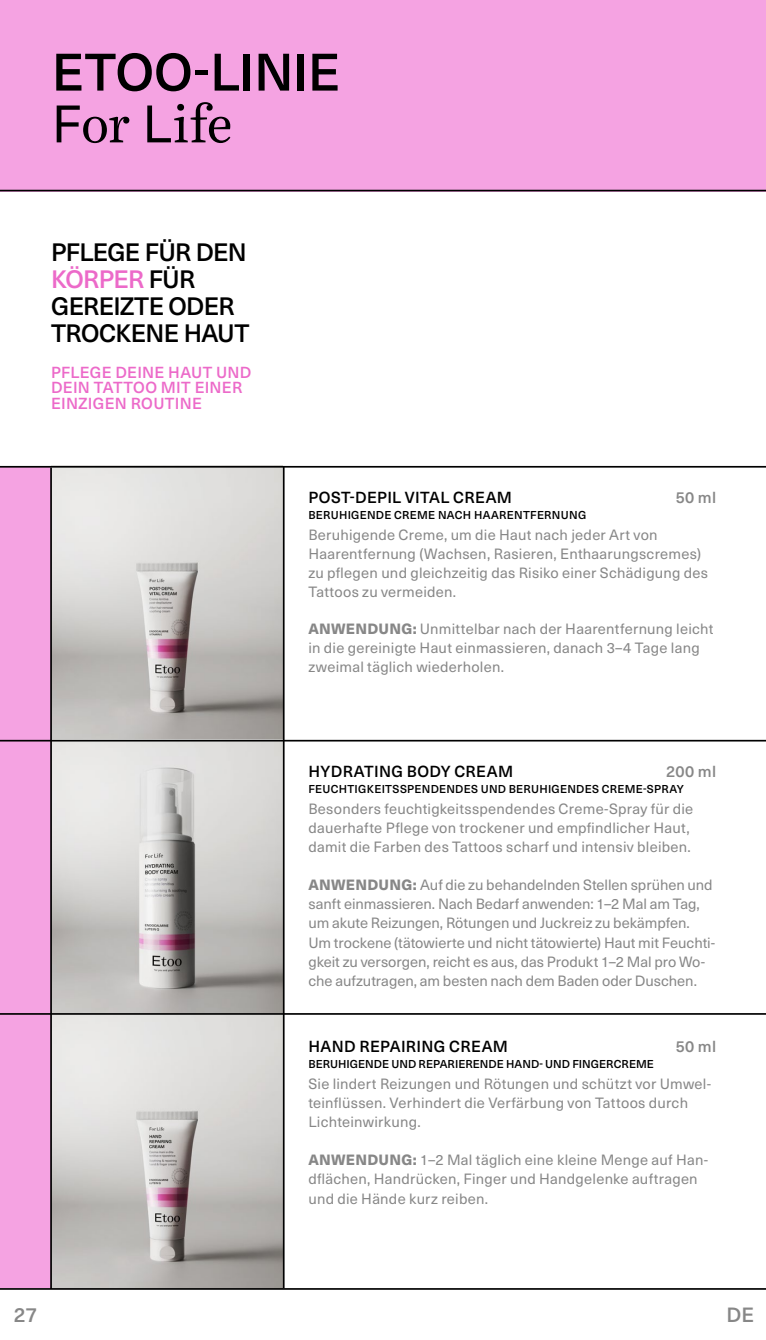
<style>
.page{position:relative;width:766px;height:1340px;background:#fff}
.page>*{position:absolute;margin:0;border:0;box-sizing:border-box;transform-origin:0 0}
.t1{font:500 51.75px "Neue Haas Unica Pro";letter-spacing:-.01em;color:#000}
.t2{font:51.75px "Harriet Text";color:#000}
.t3{font:500 24.75px/27px "Neue Haas Unica Pro";letter-spacing:-.03em;color:#000}
.t4{font:500 20.25px "Neue Haas Unica Pro";color:#878787}
.t5{font:500 15.75px "Neue Haas Unica Pro";letter-spacing:.02em;color:#000}
.t6{font:500 15.75px/15.8px "Neue Haas Unica Pro";letter-spacing:.015em;color:#ec6ac9}
.t7{font:500 15.75px "Neue Haas Unica Pro";letter-spacing:.015em;color:#878787}
.t8{font:14.62px/19.1px "Neue Haas Unica Pro";letter-spacing:.015em;color:#878787}
.t9{font:14.62px/18.9px "Neue Haas Unica Pro";letter-spacing:-.005em;color:#878787}
.t10{font:500 11.25px "Neue Haas Unica Pro";letter-spacing:.02em;color:#000}
.t11{font:500 11.25px "Neue Haas Unica Pro";color:#000}
.s1{font-family:"Neue Haas Unica Pro"}
.s2{color:#ec6ac9}
.s3{font-family:"Neue Haas Unica";font-weight:800}
</style>
<div class="page">
<div style="left:0;top:0;width:765px;height:191px;background:#f5a3e2"></div>
<img style="left:51px;top:465px;width:232px;height:274px">
<svg style="left:52px;top:741px;width:231px;height:272px"></svg>
<svg style="left:52px;top:1014px;width:231px;height:274px"></svg>
<div style="left:0;top:467px;width:50px;height:820px;background:#f5a3e2"></div>
<hr style="left:0;top:1288px;width:765px;height:1px;background:#000">
<hr style="left:283px;top:467px;width:1px;height:821px;background:#000">
<hr style="left:50px;top:467px;width:2px;height:821px;background:#000">
<hr style="left:0;top:1013px;width:765px;height:1px;background:#000">
<hr style="left:0;top:739px;width:765px;height:2px;background:#000">
<hr style="left:0;top:190px;width:765px;height:1px;background:#000">
<hr style="left:0;top:466px;width:765px;height:1px;background:#000">
<h1 class="t1" style="left:52px;top:41px;width:290px">ETOO-LINIE</h1>
<h1 class="t2" style="left:52px;top:88px;width:182px"><span class="s1">F</span>or <span class="s1">L</span>ife</h1>
<h2 class="t3" style="left:51px;top:239px;width:200px">PFLEGE FÜR DEN<br><span class="s2">KÖRPER</span> FÜR<br>GEREIZTE ODER<br>TROCKENE HAUT</h2>
<p class="t6" style="left:51px;top:364px;width:202px">PFLEGE DEINE HAUT UND<br>DEIN TATTOO MIT EINER<br>EINZIGEN ROUTINE</p>
<p class="t5" style="left:308px;top:488px;width:205px">POST-DEPIL VITAL CREAM</p>
<p class="t10" style="left:308px;top:508px;width:279px">BERUHIGENDE CREME NACH HAARENTFERNUNG</p>
<p class="t8" style="left:308px;top:525px;width:401px">Beruhigende Creme, um die Haut nach jeder Art von Haarentfernung (Wachsen, Rasieren, Enthaarungscremes) zu pflegen und gleichzeitig das Risiko einer Schädigung des Tattoos zu vermeiden.</p>
<p class="t8" style="left:308px;top:619px;width:406px"><span class="s3">ANWENDUNG:</span> Unmittelbar nach der Haarentfernung leicht in die gereinigte Haut einmassieren, danach 3–4 Tage lang zweimal täglich wiederholen.</p>
<p class="t7" style="left:675px;top:488px;width:42px">50 ml</p>
<p class="t5" style="left:308px;top:762px;width:206px">HYDRATING BODY CREAM</p>
<p class="t10" style="left:308px;top:782px;width:377px">FEUCHTIGKEITSSPENDENDES UND BERUHIGENDES CREME-SPRAY</p>
<p class="t8" style="left:308px;top:800px;width:386px">Besonders feuchtigkeitsspendendes Creme-Spray für die dauerhafte Pflege von trockener und empfindlicher Haut, damit die Farben des Tattoos scharf und intensiv bleiben.</p>
<p class="t9" style="left:308px;top:876px;width:408px"><span class="s3">ANWENDUNG:</span> Auf die zu behandelnden Stellen sprühen und sanft einmassieren. Nach Bedarf anwenden: 1–2 Mal am Tag, um akute Reizungen, Rötungen und Juckreiz zu bekämpfen.<br>Um trockene (tätowierte und nicht tätowierte) Haut mit Feuchti&shy;gkeit zu versorgen, reicht es aus, das Produkt 1–2 Mal pro Wo&shy;che aufzutragen, am besten nach dem Baden oder Duschen.</p>
<p class="t7" style="left:666px;top:762px;width:51px">200 ml</p>
<p class="t5" style="left:308px;top:1037px;width:201px">HAND REPAIRING CREAM</p>
<p class="t11" style="left:308px;top:1057px;width:347px">BERUHIGENDE UND REPARIERENDE HAND- UND FINGERCREME</p>
<p class="t8" style="left:308px;top:1074px;width:404px">Sie lindert Reizungen und Rötungen und schützt vor Umwel&shy;teinflüssen. Verhindert die Verfärbung von Tattoos durch<br>Lichteinwirkung.</p>
<p class="t8" style="left:308px;top:1151px;width:401px"><span class="s3">ANWENDUNG:</span> 1–2 Mal täglich eine kleine Menge auf Han&shy;dflächen, Handrücken, Finger und Handgelenke auftragen und die Hände kurz reiben.</p>
<p class="t7" style="left:675px;top:1037px;width:42px">50 ml</p>
<h3 class="t4" style="left:14px;top:1302px;width:25px">27</h3>
<h3 class="t4" style="left:726px;top:1302px;width:29px">DE</h3>
</div>
